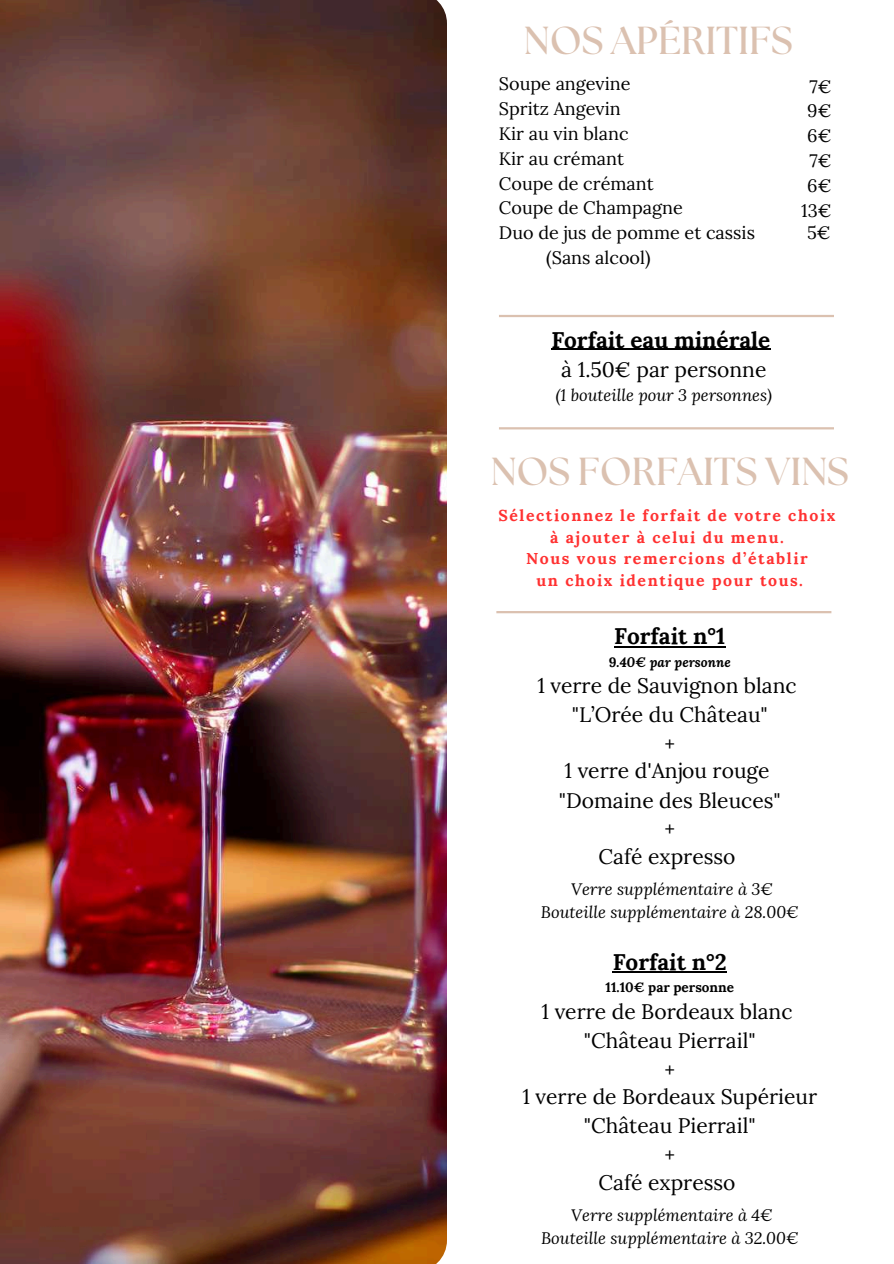
<style>
.page{position:relative;width:894px;height:1264px;background:#fff}
.page>*{position:absolute;margin:0;border:0;box-sizing:border-box;transform-origin:0 0}
.t1{font:700 39px "The Seasons";color:#dbc1b0}
.t2{font:700 22.5px "Lora";color:#000}
.t3{font:21px/29.2px "Lora";color:#000;text-align:center}
.t4{font:19.5px "Lora";color:#000}
.t5{font:18px/24.8px "Lora";color:#000}
.t6{font:italic 16.5px/23.2px "Lora";color:#000;text-align:center}
.t7{font:700 15.75px/21.5px "Lora";letter-spacing:.1em;color:#ff3131;text-align:center}
.t8{font:700 13.5px "Lora";color:#000}
.t9{font:italic 700 13.5px "Lora";color:#000}
.s1{font-style:normal}
</style>
<div class="page">
<img style="left:0;top:0;width:446px;height:1263px">
<hr style="left:499px;top:315px;width:334px;height:2px;background:#dbc1b0">
<hr style="left:614px;top:645px;width:111px;height:2px;background:#000">
<hr style="left:612px;top:971px;width:114px;height:2px;background:#000">
<hr style="left:551px;top:349px;width:219px;height:1px;background:#000">
<hr style="left:496px;top:611px;width:335px;height:2px;background:#dbc1b0">
<hr style="left:499px;top:427px;width:334px;height:2px;background:#dbc1b0">
<h1 class="t1" style="left:523px;top:23px;width:270px">NOS APÉRITIFS</h1>
<p class="t5" style="left:499px;top:71px;width:257px">Soupe angevine<br>Spritz Angevin<br>Kir au vin blanc<br>Kir au crémant<br>Coupe de crémant<br>Coupe de Champagne<br>Duo de jus de pomme et cassis</p>
<p class="t5" style="left:546px;top:245px;width:106px">(Sans alcool)</p>
<p class="t5" style="left:800px;top:74px;width:32px;text-align:center">7€<br>9€<br>6€<br>7€<br>6€<br>13€</p>
<p class="t5" style="left:806px;top:220px;width:25px">5€</p>
<p class="t2" style="left:551px;top:325px;width:220px">Forfait eau minérale</p>
<p class="t3" style="left:561px;top:355px;width:206px">à 1.50€ par personne</p>
<p class="t6" style="left:555px;top:383px;width:218px">(1 bouteille pour 3 personnes)</p>
<h1 class="t1" style="left:490px;top:454px;width:359px">NOS FORFAITS VINS</h1>
<p class="t7" style="left:498px;top:505px;width:338px">Sélectionnez le forfait de votre choix à ajouter à celui du menu.<br>Nous vous remercions d’établir<br>un choix identique pour tous.</p>
<p class="t2" style="left:614px;top:621px;width:113px">Forfait n°1</p>
<p class="t9" style="left:608px;top:652px;width:123px"><span class="s1">9</span>.40€ par personne</p>
<p class="t3" style="left:537px;top:670px;width:261px">1 verre de Sauvignon blanc "L’Orée du Château"</p>
<p class="t4" style="left:664px;top:730px;width:12px">+</p>
<p class="t3" style="left:558px;top:756px;width:223px;text-align:left">1 verre d'Anjou rouge "Domaine des Bleuces"</p>
<p class="t4" style="left:664px;top:815px;width:12px">+</p>
<p class="t3" style="left:598px;top:841px;width:138px">Café expresso</p>
<p class="t6" style="left:540px;top:876px;width:259px">Verre supplémentaire à 3€<br>Bouteille supplémentaire à 28.00€</p>
<p class="t2" style="left:612px;top:947px;width:115px">Forfait n°2</p>
<p class="t8" style="left:605px;top:978px;width:130px">11.10€ par personne</p>
<p class="t3" style="left:541px;top:996px;width:252px">1 verre de Bordeaux blanc "Château Pierrail"</p>
<p class="t4" style="left:664px;top:1056px;width:12px">+</p>
<p class="t3" style="left:522px;top:1081px;width:296px">1 verre de Bordeaux Supérieur "Château Pierrail"</p>
<p class="t4" style="left:664px;top:1141px;width:12px">+</p>
<p class="t3" style="left:598px;top:1167px;width:138px">Café expresso</p>
<p class="t6" style="left:541px;top:1202px;width:259px">Verre supplémentaire à 4€<br>Bouteille supplémentaire à 32.00€</p>
</div>
